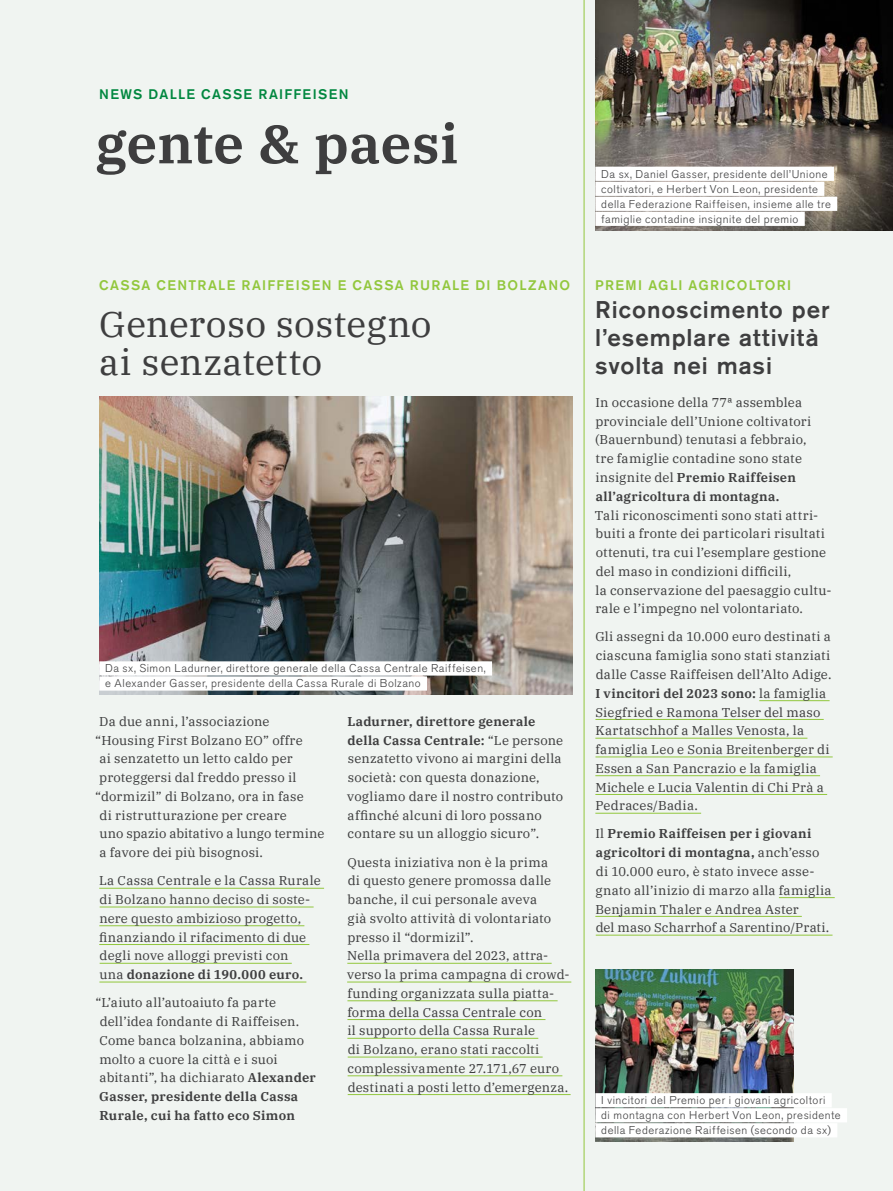
<style>
.page{position:relative;width:893px;height:1191px;background:#f0f4f1}
.page>*{position:absolute;margin:0;border:0;box-sizing:border-box;transform-origin:0 0}
.t1{font:600 54px "IBM Plex Serif";color:#3e3e3f}
.t2{font:36px/37.5px "IBM Plex Serif";letter-spacing:.005em;color:#3e3e3f}
.t3{font:500 24px/28.2px "Akzidenz Grotesk BQ";letter-spacing:.04em;color:#3e3e3f}
.t4{font:500 13.8px "Akzidenz Grotesk BQ";letter-spacing:.095em;color:#92c73d}
.t5{font:500 13.8px "Akzidenz Grotesk BQ";letter-spacing:.095em;color:#00873f}
.t6{font:12.75px/18.8px "IBM Plex Serif";letter-spacing:.02em;color:#3e3e3f}
.t7{font:300 11.25px/15px "Akzidenz Grotesk BQ";letter-spacing:.045em;color:#3e3e3f}
.s1{font-weight:600}
</style>
<div class="page">
<img style="left:99px;top:397px;width:474px;height:297px">
<img style="left:595px;top:0;width:298px;height:230px">
<img style="left:595px;top:969px;width:199px;height:172px">
<hr style="left:99px;top:888px;width:225px;height:1px;background:#92c73d">
<hr style="left:100px;top:906px;width:214px;height:1px;background:#92c73d">
<hr style="left:99px;top:925px;width:205px;height:1px;background:#92c73d">
<hr style="left:99px;top:944px;width:210px;height:1px;background:#92c73d">
<hr style="left:100px;top:963px;width:192px;height:1px;background:#92c73d">
<hr style="left:99px;top:981px;width:207px;height:1px;background:#92c73d">
<hr style="left:347px;top:963px;width:205px;height:1px;background:#92c73d">
<hr style="left:347px;top:981px;width:224px;height:1px;background:#92c73d">
<hr style="left:347px;top:1000px;width:211px;height:1px;background:#92c73d">
<hr style="left:347px;top:1019px;width:198px;height:1px;background:#92c73d">
<hr style="left:347px;top:1038px;width:191px;height:1px;background:#92c73d">
<hr style="left:348px;top:1056px;width:195px;height:1px;background:#92c73d">
<hr style="left:348px;top:1075px;width:214px;height:1px;background:#92c73d">
<hr style="left:348px;top:1094px;width:223px;height:1px;background:#92c73d">
<div style="left:99px;top:661px;width:393px;height:14px;background:#fff"></div>
<div style="left:99px;top:676px;width:328px;height:14px;background:#fff"></div>
<div style="left:595px;top:167px;width:239px;height:14px;background:#fff"></div>
<div style="left:595px;top:182px;width:229px;height:14px;background:#fff"></div>
<div style="left:595px;top:197px;width:242px;height:14px;background:#fff"></div>
<div style="left:595px;top:212px;width:210px;height:14px;background:#fff"></div>
<div style="left:595px;top:1093px;width:237px;height:14px;background:#fff"></div>
<div style="left:595px;top:1108px;width:252px;height:14px;background:#fff"></div>
<div style="left:595px;top:1123px;width:242px;height:14px;background:#fff"></div>
<hr style="left:759px;top:700px;width:71px;height:1px;background:#92c73d">
<hr style="left:595px;top:719px;width:229px;height:1px;background:#92c73d">
<hr style="left:595px;top:738px;width:212px;height:1px;background:#92c73d">
<hr style="left:595px;top:756px;width:238px;height:1px;background:#92c73d">
<hr style="left:595px;top:775px;width:225px;height:1px;background:#92c73d">
<hr style="left:595px;top:794px;width:232px;height:1px;background:#92c73d">
<hr style="left:595px;top:813px;width:106px;height:1px;background:#92c73d">
<hr style="left:779px;top:897px;width:56px;height:1px;background:#92c73d">
<hr style="left:595px;top:916px;width:207px;height:1px;background:#92c73d">
<hr style="left:596px;top:934px;width:236px;height:1px;background:#92c73d">
<hr style="left:584px;top:0;width:1px;height:1191px;background:#92c73d">
<p class="t5" style="left:99px;top:86px;width:251px">NEWS DALLE CASSE RAIFFEISEN</p>
<h1 class="t1" style="left:95px;top:101px;width:364px">gente &amp; paesi</h1>
<p class="t4" style="left:99px;top:277px;width:472px">CASSA CENTRALE RAIFFEISEN E CASSA RURALE DI BOLZANO</p>
<h2 class="t2" style="left:99px;top:302px;width:334px">Generoso sostegno ai senzatetto</h2>
<p class="t7" style="left:105px;top:661px;width:382px">Da sx, Simon Ladurner, direttore generale della Cassa Centrale Raiffeisen, e Alexander Gasser, presidente della Cassa Rurale di Bolzano</p>
<p class="t6" style="left:99px;top:711px;width:172px">Da due anni, l’associazione</p>
<p class="t6" style="left:95px;top:729px;width:209px">“Housing First Bolzano EO” offre</p>
<p class="t6" style="left:99px;top:748px;width:195px">ai senzatetto un letto caldo per</p>
<p class="t6" style="left:99px;top:767px;width:199px">proteggersi dal freddo presso il</p>
<p class="t6" style="left:95px;top:786px;width:210px">“dormizil” di Bolzano, ora in fase</p>
<p class="t6" style="left:100px;top:804px;width:189px">di ristrutturazione per creare</p>
<p class="t6" style="left:99px;top:823px;width:226px">uno spazio abitativo a lungo termine</p>
<p class="t6" style="left:100px;top:842px;width:165px">a favore dei più bisognosi.</p>
<p class="t6" style="left:99px;top:870px;width:223px">La Cassa Centrale e la Cassa Rurale di Bolzano hanno deciso di soste&shy;nere questo ambizioso progetto, finanziando il rifacimento di due degli nove alloggi previsti con<br>una <span class="s1">donazione di 190.000 euro.</span></p>
<p class="t6" style="left:99px;top:992px;width:218px;text-indent:-4px">“L’aiuto all’autoaiuto fa parte dell’idea fondante di Raiffeisen.<br>Come banca bolzanina, abbiamo molto a cuore la città e i suoi abitanti”, ha dichiarato <span class="s1">Alexander<br>Gasser, presidente della Cassa<br>Rurale, cui ha fatto eco Simon</span></p>
<p class="t6" style="left:347px;top:711px;width:218px"><span class="s1">Ladurner, direttore generale della Cassa Centrale:</span> “Le persone senzatetto vivono ai margini della società: con questa donazione, vogliamo dare il nostro contributo affinché alcuni di loro possano contare su un alloggio sicuro”.</p>
<p class="t6" style="left:347px;top:851px;width:224px">Questa iniziativa non è la prima<br>di questo genere promossa dalle banche, il cui personale aveva<br>già svolto attività di volontariato presso il “dormizil”.<br>Nella primavera del 2023, attra&shy;verso la prima campagna di crowd&shy;funding organizzata sulla piatta&shy;forma della Cassa Centrale con<br>il supporto della Cassa Rurale<br>di Bolzano, erano stati raccolti complessivamente 27.171,67 euro destinati a posti letto d’emergenza.</p>
<p class="t7" style="left:601px;top:166px;width:231px">Da sx, Daniel Gasser, presidente dell’Unione coltivatori, e Herbert Von Leon, presidente della Federazione Raiffeisen, insieme alle tre famiglie contadine insignite del premio</p>
<p class="t4" style="left:595px;top:277px;width:197px">PREMI AGLI AGRICOLTORI</p>
<h3 class="t3" style="left:595px;top:295px;width:236px">Riconoscimento per l’esemplare attività svolta nei masi</h3>
<p class="t6" style="left:595px;top:392px;width:218px">In occasione della 77ª assemblea provinciale dell’Unione coltivatori (Bauernbund) tenutasi a febbraio, tre famiglie contadine sono state insignite del <span class="s1">Premio Raiffeisen all’agricoltura di montagna.</span></p>
<p class="t6" style="left:595px;top:504px;width:238px">Tali riconoscimenti sono stati attri&shy;buiti a fronte dei particolari risultati ottenuti, tra cui l’esemplare gestione del maso in condizioni difficili,<br>la conservazione del paesaggio cultu&shy;rale e l’impegno nel volontariato.</p>
<p class="t6" style="left:595px;top:626px;width:238px">Gli assegni da 10.000 euro destinati a ciascuna famiglia sono stati stanziati dalle Casse Raiffeisen dell’Alto Adige.<br><span class="s1">I vincitori del 2023 sono:</span> la famiglia Siegfried e Ramona Telser del maso Kartatschhof a Malles Venosta, la famiglia Leo e Sonia Breitenberger di Essen a San Pancrazio e la famiglia Michele e Lucia Valentin di Chi Prà a Pedraces/Badia.</p>
<p class="t6" style="left:595px;top:823px;width:238px">Il <span class="s1">Premio Raiffeisen per i giovani agricoltori di montagna,</span> anch’esso di 10.000 euro, è stato invece asse&shy;gnato all’inizio di marzo alla famiglia Benjamin Thaler e Andrea Aster<br>del maso Scharrhof a Sarentino/Prati.</p>
<p class="t7" style="left:601px;top:1092px;width:241px">I vincitori del Premio per i giovani agricoltori<br>di montagna con Herbert Von Leon, presidente della Federazione Raiffeisen (secondo da sx)</p>
</div>
